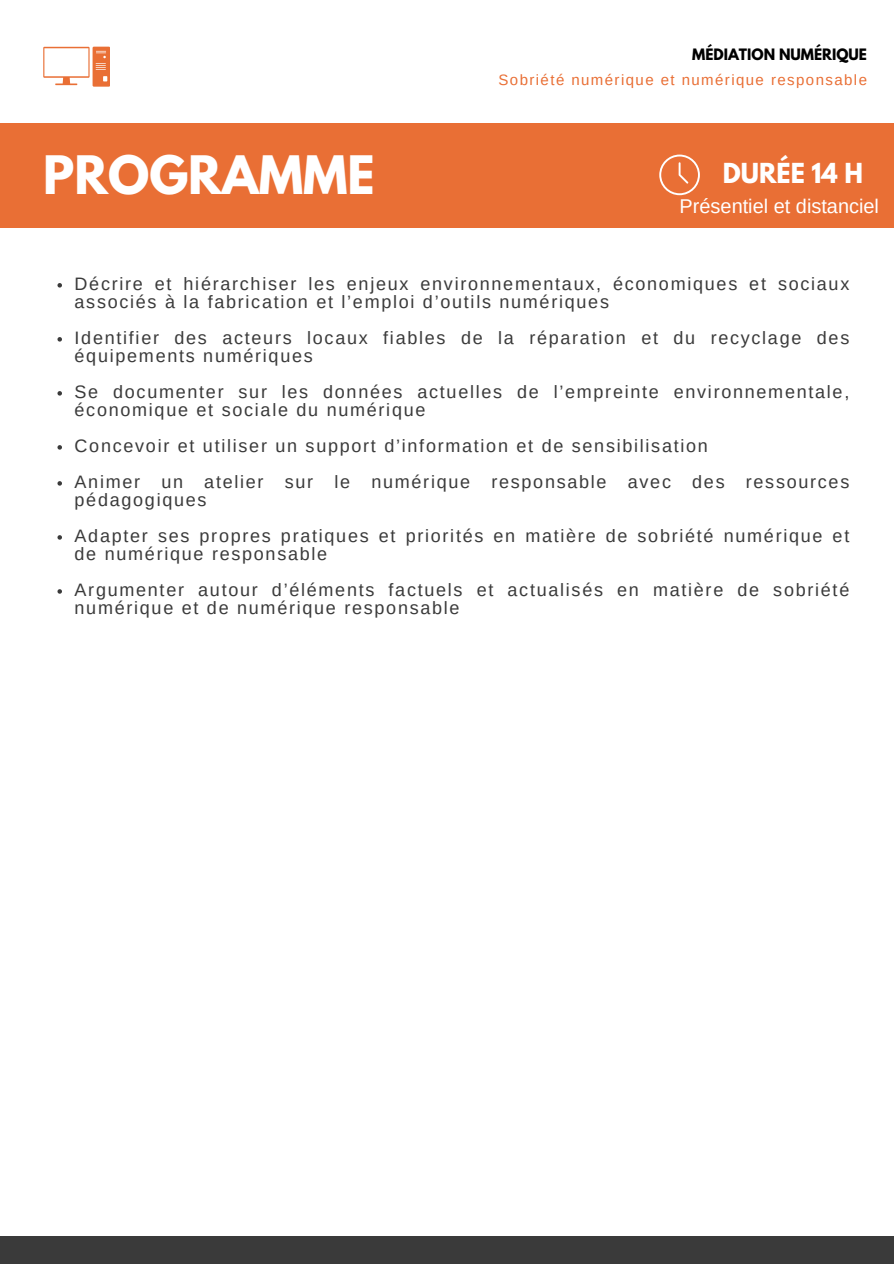
<style>
.page{position:relative;width:894px;height:1264px;background:#fff}
.page>*{position:absolute;margin:0;border:0;box-sizing:border-box;transform-origin:0 0}
.t1{font:700 46.95px "League Spartan";color:#fff}
.t2{font:700 24.45px "League Spartan";color:#fff}
.t3{font:19.95px "Arimo";color:#fff}
.t4{font:18px/18px "Arimo";letter-spacing:.095em;color:#3a3a3a}
.t5{font:15px "Arimo";letter-spacing:.095em;color:#e96f35}
.t6{font:700 13.95px "League Spartan";color:#000}
</style>
<div class="page">
<div style="left:0;top:124px;width:893px;height:104px;background:#e96f35"></div>
<svg style="left:659px;top:155px;width:40px;height:40px"></svg>
<svg style="left:57px;top:283px;width:5px;height:4px"></svg>
<svg style="left:57px;top:337px;width:5px;height:4px"></svg>
<svg style="left:57px;top:391px;width:5px;height:4px"></svg>
<svg style="left:57px;top:445px;width:5px;height:4px"></svg>
<svg style="left:57px;top:481px;width:5px;height:4px"></svg>
<svg style="left:57px;top:535px;width:5px;height:4px"></svg>
<svg style="left:57px;top:589px;width:5px;height:4px"></svg>
<svg style="left:43px;top:47px;width:67px;height:40px"></svg>
<div style="left:0;top:1235px;width:893px;height:28px;background:#3a3a3a"></div>
<h1 class="t1" style="left:43px;top:138px;width:333px">PROGRAMME</h1>
<p class="t6" style="left:692px;top:43px;width:176px">MÉDIATION NUMÉRIQUE</p>
<p class="t5" style="left:498px;top:70px;width:370px">Sobriété numérique et numérique responsable</p>
<h2 class="t2" style="left:722px;top:153px;width:142px">DURÉE 14 H</h2>
<p class="t3" style="left:679px;top:193px;width:201px">Présentiel et distanciel</p>
<p class="t4" style="left:75px;top:275px;width:776px">Décrire et hiérarchiser les enjeux environnementaux, économiques et sociaux associés à la fabrication et l’emploi d’outils numériques</p>
<p class="t4" style="left:75px;top:329px;width:776px">Identifier des acteurs locaux fiables de la réparation et du recyclage des équipements numériques</p>
<p class="t4" style="left:75px;top:383px;width:776px">Se documenter sur les données actuelles de l’empreinte environnementale, économique et sociale du numérique</p>
<p class="t4" style="left:75px;top:428px;width:776px;line-height:36px">Concevoir et utiliser un support d’information et de sensibilisation<br>Animer un atelier sur le numérique responsable avec des ressources</p>
<p class="t4" style="left:75px;top:482px;width:776px;line-height:36px">pédagogiques<br>Adapter ses propres pratiques et priorités en matière de sobriété numérique et</p>
<p class="t4" style="left:75px;top:536px;width:776px;line-height:36px">de numérique responsable<br>Argumenter autour d’éléments factuels et actualisés en matière de sobriété</p>
<p class="t4" style="left:75px;top:599px;width:386px">numérique et de numérique responsable</p>
</div>
